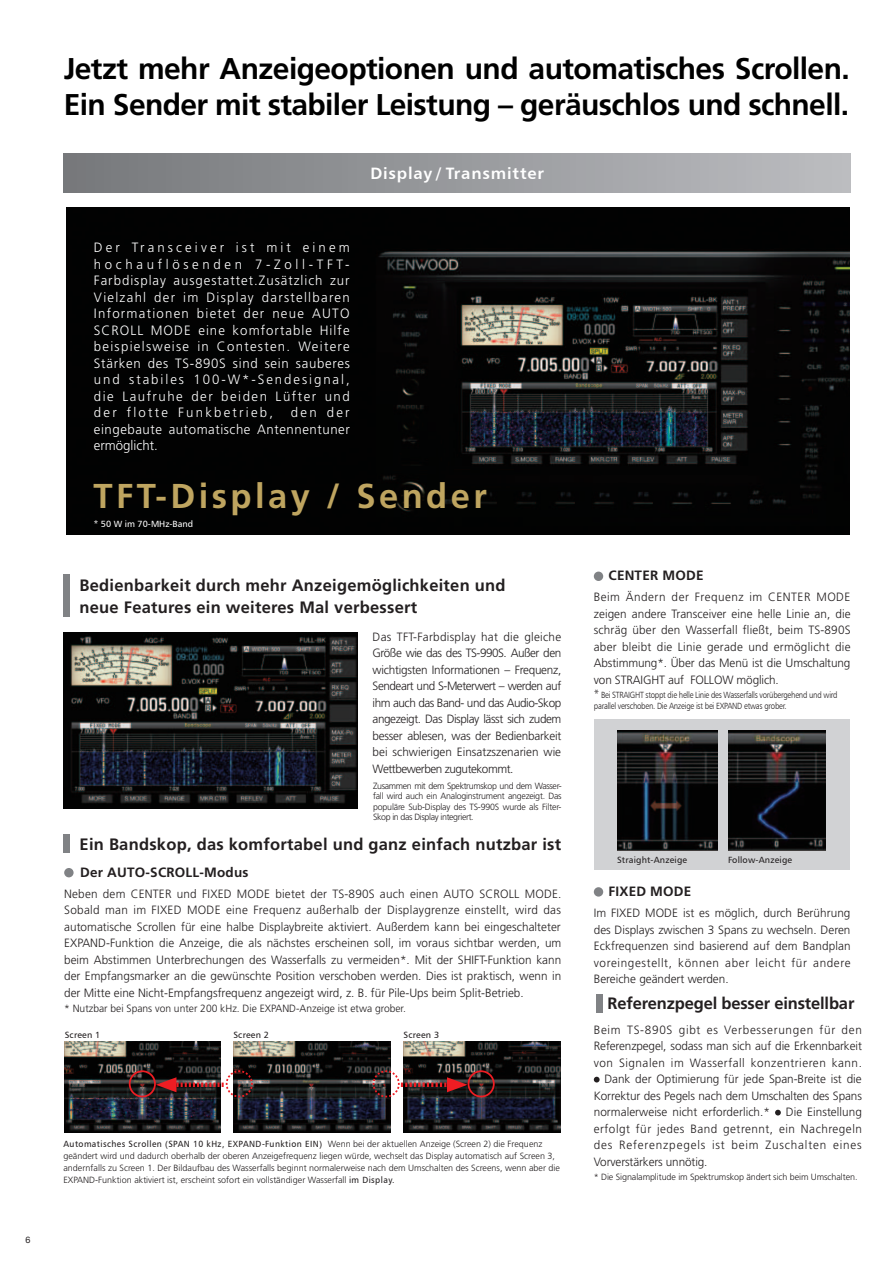
<style>
.page{position:relative;width:893px;height:1263px;background:#fff}
.page>*{position:absolute;margin:0;border:0;box-sizing:border-box;transform-origin:0 0}
.t1{font:700 34.5px "Frutiger LT Std";letter-spacing:.1em;color:#bfa560}
.t2{font:700 30px/36px "Frutiger LT Std";letter-spacing:-.02em;color:#000}
.t3{font:700 16.5px/22.5px "Frutiger LT Std";letter-spacing:.015em;color:#231f20}
.t4{font:700 16.5px "Frutiger LT Std";letter-spacing:-.01em;color:#231f20}
.t5{font:16.5px "Humanist 777 BT Bold B";letter-spacing:.05em;color:#fff}
.t6{font:300 13.5px/16.5px "Frutiger LT Std";letter-spacing:.08em;color:#fff;text-align:justify}
.t7{font:700 13.5px "Frutiger LT Std";letter-spacing:.015em;color:#231f20}
.t8{font:300 12px/16.5px "Frutiger LT Std";color:#231f20;text-align:justify}
.t9{font:300 12px "Frutiger LT Std";letter-spacing:.045em;color:#231f20}
.t10{font:300 12px "Frutiger LT Std";letter-spacing:.06em;color:#231f20}
.t11{font:300 10.5px "Frutiger LT Std";color:#231f20}
.t12{font:300 9px/10.5px "Frutiger LT Std";color:#231f20;text-align:justify}
.t13{font:9px/10.6px "Humanist 777 BT Light B";letter-spacing:-.03em;color:#231f20;scale:.87 1}
.t14{font:9px "Humanist 777 BT Roman B";letter-spacing:.05em;color:#231f20;scale:.95 1}
.t15{font:9px "Humanist 777 BT Roman B";letter-spacing:.02em;color:#231f20}
.t16{font:9px "Humanist 777 BT Roman B";color:#fff}
.t17{font:9px "Helvetica Neue LT Pro";color:#231f20}
.s1{font-family:"Frutiger LT Std";font-weight:300}
.s2{font-family:"Humanist 777 BT Roman B";font-weight:400}
.s3{font-family:"Elegant Garamond BT";font-size:12.75px}
</style>
<div class="page">
<div style="left:64px;top:154px;width:786px;height:39px;background:linear-gradient(to right,#75787b,#bcbdc0)"></div>
<img style="left:66px;top:207px;width:784px;height:328px">
<div style="left:64px;top:574px;width:6px;height:43px;background:#808285"></div>
<div style="left:64px;top:834px;width:6px;height:19px;background:#808285"></div>
<img style="left:233px;top:1042px;width:157px;height:90px">
<img style="left:64px;top:1042px;width:157px;height:90px">
<img style="left:403px;top:1041px;width:157px;height:91px">
<div style="left:594px;top:719px;width:256px;height:151px;background:#d1d2d4"></div>
<img style="left:617px;top:730px;width:101px;height:121px">
<img style="left:728px;top:730px;width:98px;height:121px">
<div style="left:129px;top:1070px;width:27px;height:27px;border:2px solid #ee1d23;border-radius:50%"></div>
<div style="left:468px;top:1070px;width:27px;height:27px;border:2px solid #ee1d23;border-radius:50%"></div>
<svg style="left:372px;top:1069px;width:96px;height:29px;background:#533b3b"></svg>
<svg style="left:156px;top:1069px;width:98px;height:29px;background:#523a3b"></svg>
<img style="left:63px;top:632px;width:295px;height:177px">
<div style="left:64px;top:868px;width:10px;height:9px;background:#808285;border-radius:50%"></div>
<div style="left:594px;top:572px;width:9px;height:9px;background:#808285;border-radius:50%"></div>
<svg style="left:594px;top:1077px;width:6px;height:5px"></svg>
<svg style="left:775px;top:1110px;width:6px;height:5px"></svg>
<div style="left:594px;top:887px;width:9px;height:9px;background:#808285;border-radius:50%"></div>
<div style="left:596px;top:995px;width:7px;height:18px;background:#808285"></div>
<p class="t17" style="left:26px;top:1234px;width:7px">6</p>
<h2 class="t2" style="left:64px;top:51px;width:787px">Jetzt mehr Anzeigeoptionen und automatisches Scrollen.<br>Ein Sender mit stabiler Leistung – geräuschlos und schnell.</h2>
<h3 class="t5" style="left:370px;top:163px;width:175px">Display / Transmitter</h3>
<p class="t6" style="left:94px;top:239px;width:257px">Der Transceiver ist mit einem hochauflösenden 7-Zoll-TFT-Farbdisplay ausgestattet.Zusätzlich zur Vielzahl der im Display darstellbaren Informationen bietet der neue AUTO SCROLL MODE eine komfortable Hilfe beispielsweise in Contesten. Weitere Stärken des TS-890S sind sein sauberes und stabiles 100-W*-Sendesignal, die Laufruhe der beiden Lüfter und der flotte Funkbetrieb,</p>
<p class="t6" style="left:94px;top:404px;width:257px;text-indent:197px">den der eingebaute automatische Antennentuner ermöglicht.</p>
<h1 class="t1" style="left:94px;top:475px;width:395px">TFT-Display / Sender</h1>
<p class="t16" style="left:94px;top:518px;width:101px">* 50 W im 70-MHz-Band</p>
<h3 class="t3" style="left:80px;top:574px;width:427px">Bedienbarkeit durch mehr Anzeigemöglichkeiten und neue Features ein weiteres Mal verbessert</h3>
<p class="t8" style="left:373px;top:628px;width:190px">Das TFT-Farbdisplay hat die gleiche Größe wie das des TS-990S. Außer den wichtigsten Informationen – Frequenz, Sendeart und S-Meterwert – werden auf ihm auch das Band- und das Audio-Skop angezeigt. Das Display lässt sich zudem besser ablesen, was der Bedienbarkeit bei schwierigen Einsatzszenarien wie Wettbewerben zugutekommt.</p>
<p class="t12" style="left:373px;top:780px;width:190px">Zusammen mit dem Spektrumskop und dem Wasser&shy;fall wird auch ein Analoginstrument angezeigt. Das populäre Sub-Display des TS-990S wurde als Filter-Skop in das Display integriert.</p>
<h3 class="t3" style="left:80px;top:833px;width:483px">Ein Bandskop, das komfortabel und ganz einfach nutzbar ist</h3>
<p class="t7" style="left:80px;top:864px;width:170px">Der AUTO-SCROLL-Modus</p>
<p class="t8" style="left:64px;top:886px;width:499px">Neben dem CENTER und FIXED MODE bietet der TS-890S auch einen AUTO SCROLL MODE.<br>Sobald man im FIXED MODE eine Frequenz außerhalb der Displaygrenze einstellt, wird das automatische Scrollen für eine halbe Displaybreite aktiviert. Außerdem kann bei eingeschalteter EXPAND-Funktion die Anzeige, die als nächstes erscheinen soll, im voraus sichtbar werden, um beim Abstimmen Unterbrechungen des Wasserfalls zu vermeiden*. Mit der SHIFT-Funktion kann der Empfangsmarker an die gewünschte Position verschoben werden. Dies ist praktisch, wenn in der Mitte eine Nicht-Empfangsfrequenz angezeigt wird, z. B. für Pile-Ups beim Split-Betrieb.</p>
<p class="t11" style="left:64px;top:1002px;width:343px">* Nutzbar bei Spans von unter 200 kHz. Die EXPAND-Anzeige ist etwa grober.</p>
<p class="t15" style="left:65px;top:1029px;width:37px">Screen 1</p>
<p class="t15" style="left:233px;top:1029px;width:37px">Screen 2</p>
<p class="t15" style="left:403px;top:1029px;width:37px">Screen 3</p>
<p class="t14" style="left:63px;top:1138px;width:506px">Automatisches Scrollen (SPAN 10 kHz, EXPAND-Funktion EIN) <span class="s1">Wenn bei der aktuellen Anzeige (Screen 2) die Frequenz</span></p>
<p class="t12" style="left:63px;top:1150px;width:498px;line-height:12px;text-align:left">geändert wird und dadurch oberhalb der oberen Anzeigefrequenz liegen würde, wechselt das Display automatisch auf Screen 3, andernfalls zu Screen 1. Der Bildaufbau des Wasserfalls beginnt normalerweise nach dem Umschalten des Screens, wenn aber die<br>EXPAND-Funktion aktiviert ist, erscheint sofort ein vollständiger Wasserfall <span class="s2">im Display.</span></p>
<p class="t7" style="left:608px;top:567px;width:97px">CENTER MODE</p>
<p class="t8" style="left:594px;top:589px;width:258px">Beim Ändern der Frequenz im CENTER MODE zeigen andere Transceiver eine helle Linie an, die schräg über den Wasserfall fließt, beim TS-890S aber bleibt die Linie gerade und ermöglicht die Abstimmung*. Über das Menü ist die Umschaltung von STRAIGHT auf FOLLOW möglich.</p>
<p class="t13" style="left:594px;top:689px;width:282px"><span class="s3">*</span> Bei STRAIGHT stoppt die helle Linie des Wasserfalls vorübergehend und wird parallel verschoben. Die Anzeige ist bei EXPAND etwas grober.</p>
<p class="t15" style="left:617px;top:854px;width:72px">Straight-Anzeige</p>
<p class="t15" style="left:728px;top:854px;width:66px">Follow-Anzeige</p>
<p class="t7" style="left:608px;top:883px;width:84px">FIXED MODE</p>
<p class="t8" style="left:594px;top:905px;width:258px">Im FIXED MODE ist es möglich, durch Berührung des Displays zwischen 3 Spans zu wechseln. Deren Eckfrequenzen sind basierend auf dem Bandplan voreingestellt, können aber leicht für andere Bereiche geändert werden.</p>
<h3 class="t4" style="left:608px;top:993px;width:248px">Referenzpegel besser einstellbar</h3>
<p class="t10" style="left:594px;top:1023px;width:270px">Beim TS-890S gibt es Verbesserungen für den</p>
<p class="t8" style="left:594px;top:1038px;width:270px">Referenzpegel, sodass man sich auf die Erkennbarkeit</p>
<p class="t9" style="left:594px;top:1056px;width:270px">von Signalen im Wasserfall konzentrieren kann.</p>
<p class="t8" style="left:604px;top:1071px;width:259px">Dank der Optimierung für jede Span-Breite ist die</p>
<p class="t8" style="left:594px;top:1088px;width:270px">Korrektur des Pegels nach dem Umschalten des Spans</p>
<p class="t8" style="left:594px;top:1104px;width:178px">normalerweise nicht erforderlich.*</p>
<p class="t8" style="left:594px;top:1104px;width:270px;text-indent:192px">Die Einstellung erfolgt für jedes Band getrennt, ein Nachregeln des Referenzpegels ist beim Zuschalten eines Vorverstärkers unnötig.</p>
<p class="t12" style="left:594px;top:1172px;width:265px">* Die Signalamplitude im Spektrumskop ändert sich beim Umschalten.</p>
</div>
